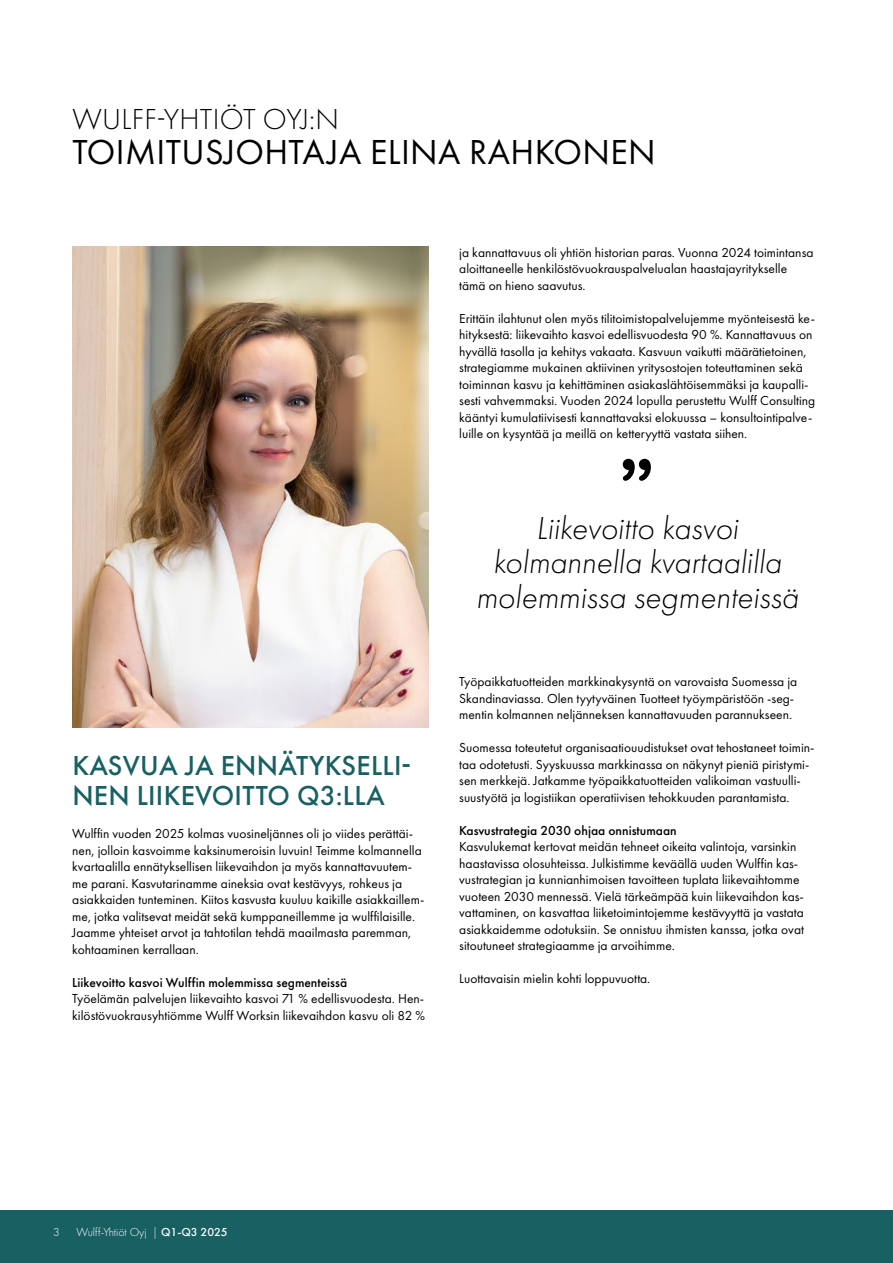
<style>
.page{position:relative;width:893px;height:1263px;background:#fff}
.page>*{position:absolute;margin:0;border:0;box-sizing:border-box;transform-origin:0 0}
.t1{font:75px "Arial Rounded MT Bold";color:#000}
.t2{font:36px "Futura PT";letter-spacing:.01em;color:#000}
.t3{font:italic 300 33px "Futura PT";color:#000}
.t4{font:300 30px "Futura PT";letter-spacing:.01em;color:#000}
.t5{font:500 28.5px/30px "Futura PT";letter-spacing:.01em;color:#196063}
.t6{font:13.5px/16.5px "Futura PT";color:#000}
.t7{font:500 13.5px "Futura PT";color:#000}
.t8{font:300 12px "Futura PT";color:#fff}
.s1{font-weight:500}
</style>
<div class="page">
<div style="left:0;top:1211px;width:893px;height:52px;background:#196063"></div>
<img style="left:72px;top:247px;width:356px;height:481px">
<p class="t4" style="left:72px;top:102px;width:268px">WULFF-YHTIÖT OYJ:N</p>
<p class="t2" style="left:72px;top:130px;width:585px">TOIMITUSJOHTAJA ELINA RAHKONEN</p>
<p class="t6" style="left:459px;top:244px;width:356px">ja kannattavuus oli yhtiön historian paras. Vuonna 2024 toimintansa aloittaneelle henkilöstövuokrauspalvelualan haastajayritykselle tämä on hieno saavutus.</p>
<p class="t6" style="left:459px;top:310px;width:358px">Erittäin ilahtunut olen myös tilitoimistopalvelujemme myönteisestä ke&shy;hityksestä: liikevaihto kasvoi edellisvuodesta 90 %. Kannattavuus on hyvällä tasolla ja kehitys vakaata. Kasvuun vaikutti määrätietoinen, strategiamme mukainen aktiivinen yritysostojen toteuttaminen sekä toiminnan kasvu ja kehittäminen asiakaslähtöisemmäksi ja kaupalli&shy;sesti vahvemmaksi. Vuoden 2024 lopulla perustettu Wulff Consulting kääntyi kumulatiivisesti kannattavaksi elokuussa – konsultointipalve&shy;luille on kysyntää ja meillä on ketteryyttä vastata siihen.</p>
<p class="t1" style="left:620px;top:442px;width:36px">”</p>
<p class="t5" style="left:72px;top:751px;width:340px">KASVUA JA ENNÄTYKSELLI-<br>NEN LIIKEVOITTO Q3:LLA</p>
<p class="t6" style="left:72px;top:825px;width:354px">Wulffin vuoden 2025 kolmas vuosineljännes oli jo viides perättäi&shy;nen, jolloin kasvoimme kaksinumeroisin luvuin! Teimme kolmannella kvartaalilla ennätyksellisen liikevaihdon ja myös kannattavuutem&shy;me parani. Kasvutarinamme aineksia ovat kestävyys, rohkeus ja asiakkaiden tunteminen. Kiitos kasvusta kuuluu kaikille asiakkaillem&shy;me, jotka valitsevat meidät sekä kumppaneillemme ja wulffilaisille.<br>Jaamme yhteiset arvot ja tahtotilan tehdä maailmasta paremman, kohtaaminen kerrallaan.</p>
<p class="t7" style="left:72px;top:974px;width:276px">Liikevoitto kasvoi Wulffin molemmissa segmenteissä</p>
<p class="t6" style="left:72px;top:990px;width:354px">Työelämän palvelujen liikevaihto kasvoi 71 % edellisvuodesta. Hen&shy;kilöstövuokrausyhtiömme Wulff Worksin liikevaihdon kasvu oli 82 %</p>
<p class="t3" style="left:536px;top:509px;width:204px">Liikevoitto kasvoi</p>
<p class="t3" style="left:493px;top:543px;width:290px">kolmannella kvartaalilla</p>
<p class="t3" style="left:476px;top:578px;width:324px">molemmissa segmenteissä</p>
<p class="t6" style="left:459px;top:673px;width:340px">Työpaikkatuotteiden markkinakysyntä on varovaista Suomessa ja<br>Skandinaviassa. Olen tyytyväinen Tuotteet työympäristöön -seg&shy;mentin kolmannen neljänneksen kannattavuuden parannukseen.</p>
<p class="t6" style="left:459px;top:739px;width:357px">Suomessa toteutetut organisaatiouudistukset ovat tehostaneet toimin&shy;taa odotetusti. Syyskuussa markkinassa on näkynyt pieniä piristymi&shy;sen merkkejä. Jatkamme työpaikkatuotteiden valikoiman vastuulli&shy;suustyötä ja logistiikan operatiivisen tehokkuuden parantamista.</p>
<p class="t7" style="left:459px;top:822px;width:219px">Kasvustrategia 2030 ohjaa onnistumaan</p>
<p class="t6" style="left:459px;top:838px;width:346px">Kasvulukemat kertovat meidän tehneet oikeita valintoja, varsinkin haastavissa olosuhteissa. Julkistimme keväällä uuden Wulffin kas&shy;vustrategian ja kunnianhimoisen tavoitteen tuplata liikevaihtomme vuoteen 2030 mennessä. Vielä tärkeämpää kuin liikevaihdon kas&shy;vattaminen, on kasvattaa liiketoimintojemme kestävyyttä ja vastata asiakkaidemme odotuksiin. Se onnistuu ihmisten kanssa, jotka ovat sitoutuneet strategiaamme ja arvoihimme.</p>
<p class="t6" style="left:459px;top:970px;width:193px">Luottavaisin mielin kohti loppuvuotta.</p>
<p class="t8" style="left:53px;top:1225px;width:8px">3</p>
<p class="t8" style="left:77px;top:1225px;width:152px">Wulff-Yhtiöt Oyj | <span class="s1">Q1-Q3 2025</span></p>
</div>
